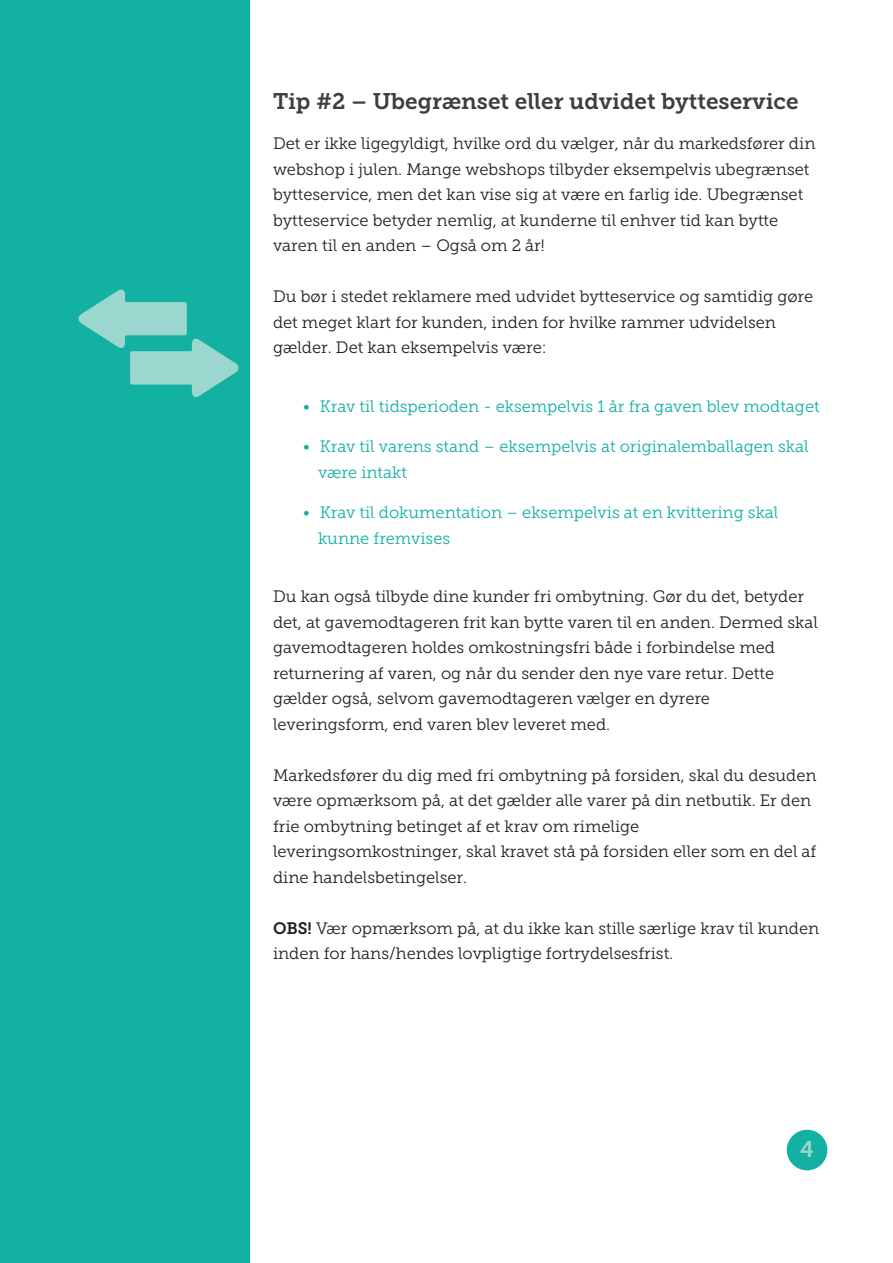
<style>
.page{position:relative;width:893px;height:1263px;background:#fff}
.page>*{position:absolute;margin:0;border:0;box-sizing:border-box;transform-origin:0 0}
.t1{font:22.5px "Museo Slab 700";color:#3e3e3f}
.t2{font:22.5px "Museo Slab 700";color:#9bd6cf}
.t3{font:16.5px/25.5px "Museo Slab 300";color:#231f20}
.t4{font:16.5px/25.5px "Museo Slab 300";color:#12b1a1}
.s1{font-family:"Museo Slab 700"}
</style>
<div class="page">
<div style="left:0;top:0;width:250px;height:1263px;background:#12b1a1"></div>
<div style="left:113px;top:302px;width:74px;height:33px;background:#9bd6cf"></div>
<svg style="left:78px;top:289px;width:49px;height:59px"></svg>
<div style="left:130px;top:351px;width:74px;height:33px;background:#9bd6cf"></div>
<svg style="left:190px;top:338px;width:49px;height:60px"></svg>
<div style="left:787px;top:1130px;width:40px;height:40px;background:#12b1a1;border-radius:50%"></div>
<h1 class="t1" style="left:273px;top:88px;width:527px">Tip #2 – Ubegrænset eller udvidet bytteservice</h1>
<p class="t3" style="left:273px;top:131px;width:544px">Det er ikke ligegyldigt, hvilke ord du vælger, når du markedsfører din webshop i julen. Mange webshops tilbyder eksempelvis ubegrænset bytteservice, men det kan vise sig at være en farlig ide. Ubegrænset bytteservice betyder nemlig, at kunderne til enhver tid kan bytte varen til en anden – Også om 2 år!</p>
<p class="t3" style="left:273px;top:284px;width:542px">Du bør i stedet reklamere med udvidet bytteservice og samtidig gøre det meget klart for kunden, inden for hvilke rammer udvidelsen gælder. Det kan eksempelvis være:</p>
<p class="t4" style="left:303px;top:393px;width:518px">• Krav til tidsperioden - eksempelvis 1 år fra gaven blev modtaget</p>
<p class="t4" style="left:318px;top:434px;width:492px;text-indent:-15px">• Krav til varens stand – eksempelvis at originalemballagen skal være intakt</p>
<p class="t4" style="left:318px;top:500px;width:462px;text-indent:-15px">• Krav til dokumentation – eksempelvis at en kvittering skal kunne fremvises</p>
<p class="t3" style="left:273px;top:584px;width:546px">Du kan også tilbyde dine kunder fri ombytning. Gør du det, betyder det, at gavemodtageren frit kan bytte varen til en anden. Dermed skal gavemodtageren holdes omkostningsfri både i forbindelse med returnering af varen, og når du sender den nye vare retur. Dette gælder også, selvom gavemodtageren vælger en dyrere leveringsform, end varen blev leveret med.</p>
<p class="t3" style="left:273px;top:762px;width:545px">Markedsfører du dig med fri ombytning på forsiden, skal du desuden være opmærksom på, at det gælder alle varer på din netbutik. Er den frie ombytning betinget af et krav om rimelige leveringsomkostninger, skal kravet stå på forsiden eller som en del af dine handelsbetingelser.</p>
<p class="t3" style="left:273px;top:915px;width:548px"><span class="s1">OBS!</span> Vær opmærksom på, at du ikke kan stille særlige krav til kunden inden for hans/hendes lovpligtige fortrydelsesfrist.</p>
<h1 class="t2" style="left:800px;top:1136px;width:15px">4</h1>
</div>
